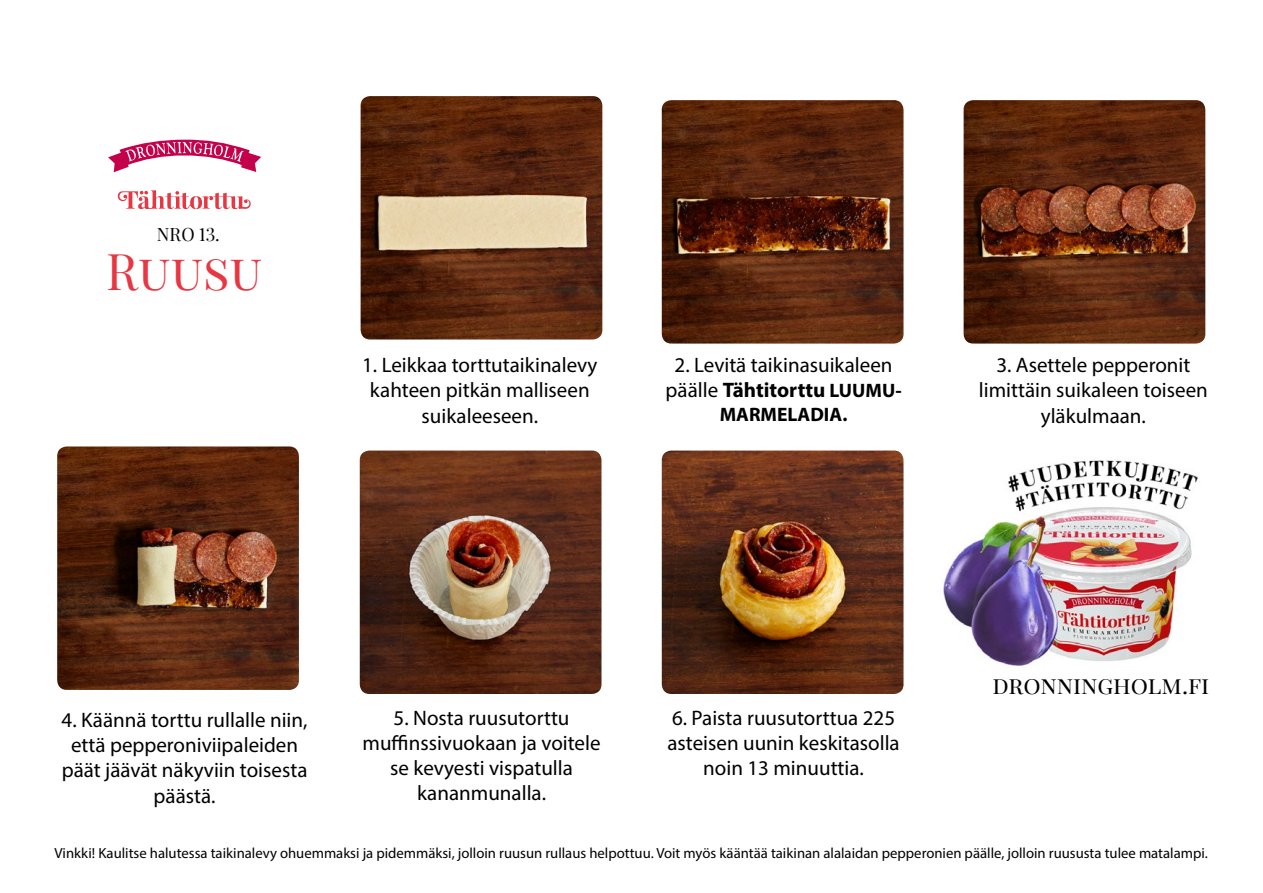
<style>
.page{position:relative;width:1263px;height:893px;background:#fff}
.page>*{position:absolute;margin:0;border:0;box-sizing:border-box;transform-origin:0 0}
.t1{font:49.5px "Playfair Display SC";color:#e73743}
.t2{font:24px "Playfair Display SC";letter-spacing:-.005em;color:#000}
.t3{font:21px/25.2px "Myriad Pro";color:#000;text-align:center}
.t4{font:700 19.5px "Myriad Pro";color:#000}
.t5{font:18px "Playfair Display SC";color:#000}
.t6{font:14.7px "Myriad Pro";color:#000}
.s1{font-weight:700}
.s2{font-weight:700;font-size:19.5px}
</style>
<div class="page">
<img style="left:361px;top:96px;width:241px;height:243px">
<img style="left:57px;top:446px;width:242px;height:244px">
<img style="left:662px;top:100px;width:241px;height:244px">
<img style="left:360px;top:451px;width:241px;height:243px">
<img style="left:963px;top:100px;width:242px;height:244px">
<img style="left:662px;top:451px;width:241px;height:243px">
<img style="left:943px;top:460px;width:255px;height:206px">
<svg style="left:118px;top:190px;width:133px;height:19px"></svg>
<svg style="left:108px;top:140px;width:153px;height:32px"></svg>
<p class="t5" style="left:157px;top:224px;width:65px">NRO 13.</p>
<h1 class="t1" style="left:106px;top:241px;width:158px">Ruusu</h1>
<p class="t3" style="left:362px;top:352px;width:237px">1. Leikkaa torttutaikinalevy kahteen pitkän malliseen suikaleeseen.</p>
<p class="t3" style="left:666px;top:352px;width:238px">2. Levitä taikinasuikaleen päälle <span class="s1">Tähtitorttu</span> <span class="s2">LUUMU-</span></p>
<p class="t4" style="left:720px;top:402px;width:129px">MARMELADIA.</p>
<p class="t3" style="left:979px;top:352px;width:230px">3. Asettele pepperonit limittäin suikaleen toiseen yläkulmaan.</p>
<p class="t3" style="left:62px;top:707px;width:247px">4. Käännä torttu rullalle niin, että pepperoniviipaleiden päät jäävät näkyviin toisesta päästä.</p>
<p class="t3" style="left:363px;top:705px;width:240px">5. Nosta ruusutorttu muffinssivuokaan ja voitele se kevyesti vispatulla kananmunalla.</p>
<p class="t3" style="left:667px;top:705px;width:234px">6. Paista ruusutorttua 225 asteisen uunin keskitasolla noin 13 minuuttia.</p>
<p class="t2" style="left:992px;top:671px;width:219px">dronningholm.fi</p>
<p class="t6" style="left:55px;top:844px;width:1155px">Vinkki! Kaulitse halutessa taikinalevy ohuemmaksi ja pidemmäksi, jolloin ruusun rullaus helpottuu. Voit myös kääntää taikinan alalaidan pepperonien päälle, jolloin ruususta tulee matalampi.</p>
</div>
